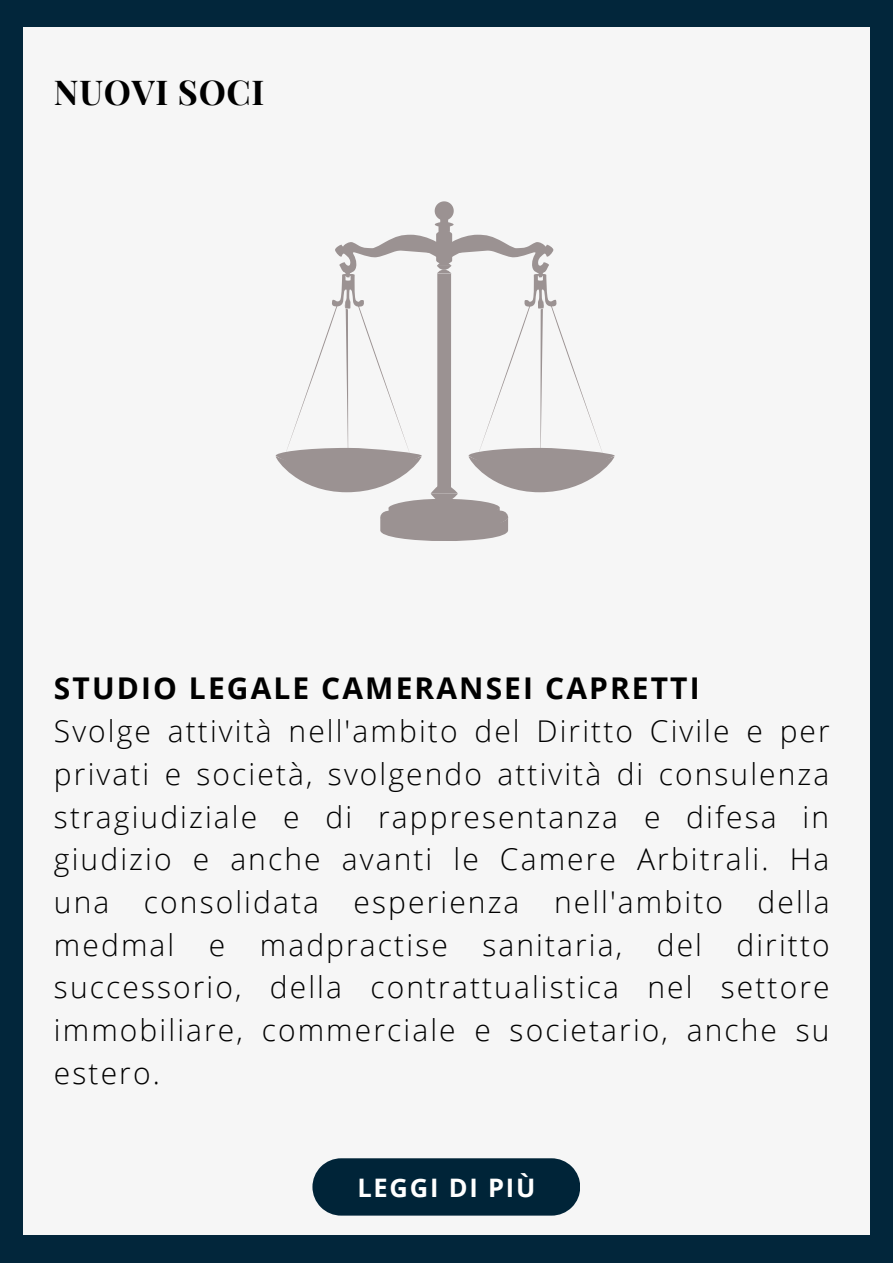
<style>
.page{position:relative;width:893px;height:1264px;background:#fff}
.page>*{position:absolute;margin:0;border:0;box-sizing:border-box;transform-origin:0 0}
.t1{font:700 34.35px "Playfair Display";letter-spacing:.02em;color:#000}
.t2{font:300 30px/42.8px "Open Sans";letter-spacing:.07em;color:#000;text-align:justify}
.t3{font:700 30px "Open Sans";letter-spacing:.07em;color:#000}
.t4{font:700 25.5px "Open Sans";letter-spacing:.07em;color:#fff}
</style>
<div class="page">
<div style="left:0;top:0;width:892px;height:1262px;background:#02263b"></div>
<div style="left:23px;top:27px;width:846px;height:1207px;background:#f6f6f6"></div>
<div style="left:312px;top:1158px;width:268px;height:57px;background:#002438"></div>
<svg style="left:275px;top:201px;width:340px;height:340px"></svg>
<p class="t1" style="left:54px;top:68px;width:212px">NUOVI SOCI</p>
<p class="t3" style="left:54px;top:667px;width:647px">STUDIO LEGALE CAMERANSEI CAPRETTI</p>
<p class="t2" style="left:54px;top:709px;width:777px">Svolge attività nell'ambito del Diritto Civile e per privati e società, svolgendo attività di consulenza stragiudiziale e di rappresentanza e difesa in giudizio e anche avanti le Camere Arbitrali. Ha una consolidata esperienza nell'ambito della medmal e madpractise sanitaria, del diritto successorio, della contrattualistica nel settore immobiliare, commerciale e societario, anche su estero.</p>
<p class="t4" style="left:357px;top:1169px;width:179px">LEGGI DI PIÙ</p>
</div>
